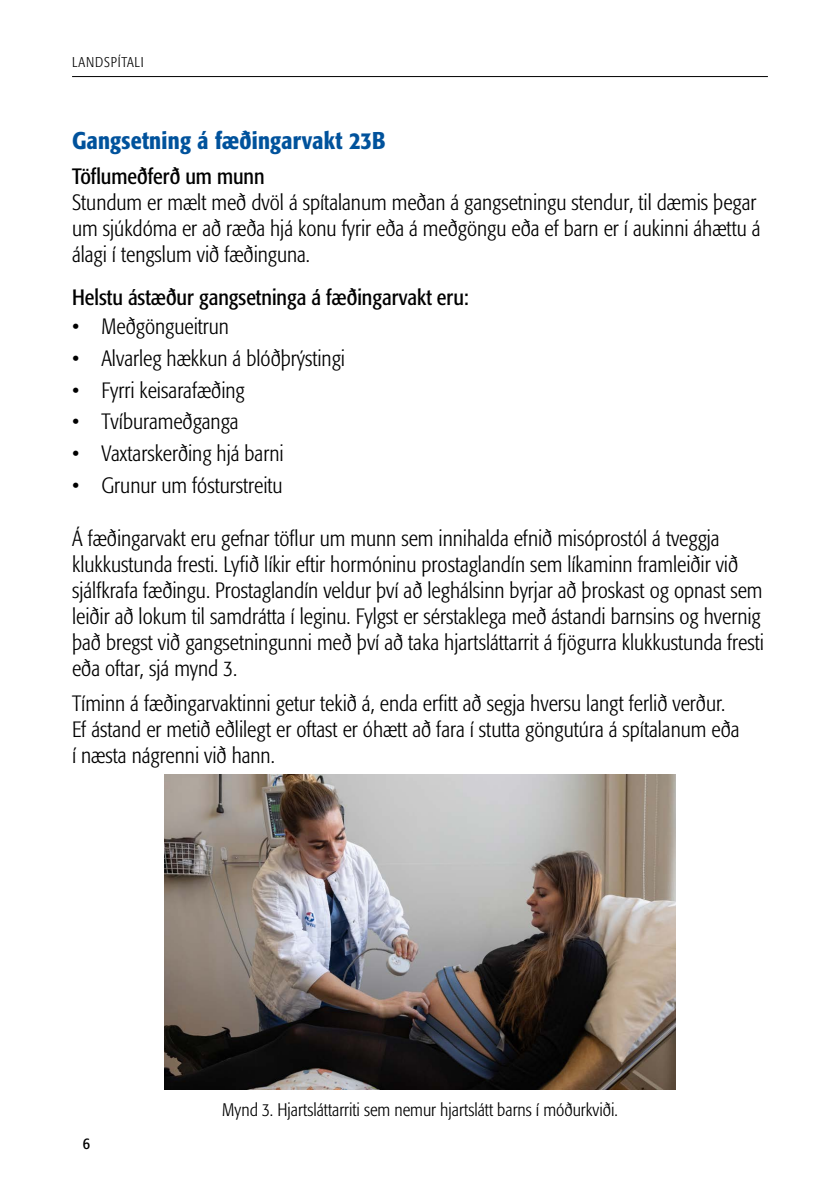
<style>
.page{position:relative;width:840px;height:1191px;background:#fff}
.page>*{position:absolute;margin:0;border:0;box-sizing:border-box;transform-origin:0 0}
.t1{font:500 condensed 24px "Formata";letter-spacing:.01em;color:#00529c}
.t2{font:300 condensed 22px/26px "Formata";color:#000}
.t3{font:condensed 22px "Formata";color:#000}
.t4{font:300 condensed 18px "Formata";color:#000}
.t5{font:condensed 16px "Formata";color:#000}
.t6{font:300 condensed 14px "Formata";letter-spacing:.05em;color:#000}
</style>
<div class="page">
<hr style="left:72px;top:76px;width:695px;height:1px;background:#000">
<img style="left:164px;top:774px;width:511px;height:315px">
<p class="t6" style="left:72px;top:54px;width:73px">LANDSPÍTALI</p>
<p class="t1" style="left:72px;top:126px;width:315px">Gangsetning á fæðingarvakt 23B</p>
<p class="t3" style="left:72px;top:163px;width:194px">Töflumeðferð um munn</p>
<p class="t2" style="left:72px;top:190px;width:689px">Stundum er mælt með dvöl á spítalanum meðan á gangsetningu stendur, til dæmis þegar um sjúkdóma er að ræða hjá konu fyrir eða á meðgöngu eða ef barn er í aukinni áhættu á álagi í tengslum við fæðinguna.</p>
<p class="t3" style="left:72px;top:285px;width:398px">Helstu ástæður gangsetninga á fæðingarvakt eru:</p>
<p class="t2" style="left:72px;top:314px;width:158px">• Meðgöngueitrun</p>
<p class="t2" style="left:72px;top:345px;width:274px">• Alvarleg hækkun á blóðþrýstingi</p>
<p class="t2" style="left:72px;top:377px;width:174px">• Fyrri keisarafæðing</p>
<p class="t2" style="left:72px;top:409px;width:168px">• Tvíburameðganga</p>
<p class="t2" style="left:72px;top:440px;width:213px">• Vaxtarskerðing hjá barni</p>
<p class="t2" style="left:72px;top:472px;width:212px">• Grunur um fósturstreitu</p>
<p class="t2" style="left:72px;top:525px;width:693px">Á fæðingarvakt eru gefnar töflur um munn sem innihalda efnið misóprostól á tveggja klukkustunda fresti. Lyfið líkir eftir hormóninu prostaglandín sem líkaminn framleiðir við sjálfkrafa fæðingu. Prostaglandín veldur því að leghálsinn byrjar að þroskast og opnast sem leiðir að lokum til samdrátta í leginu. Fylgst er sérstaklega með ástandi barnsins og hvernig það bregst við gangsetningunni með því að taka hjartsláttarrit á fjögurra klukkustunda fresti eða oftar, sjá mynd 3.</p>
<p class="t2" style="left:72px;top:690px;width:668px">Tíminn á fæðingarvaktinni getur tekið á, enda erfitt að segja hversu langt ferlið verður.<br>Ef ástand er metið eðlilegt er oftast er óhætt að fara í stutta göngutúra á spítalanum eða í næsta nágrenni við hann.</p>
<p class="t5" style="left:83px;top:1133px;width:9px">6</p>
<p class="t4" style="left:222px;top:1099px;width:397px">Mynd 3. Hjartsláttarriti sem nemur hjartslátt barns í móðurkviði.</p>
</div>
